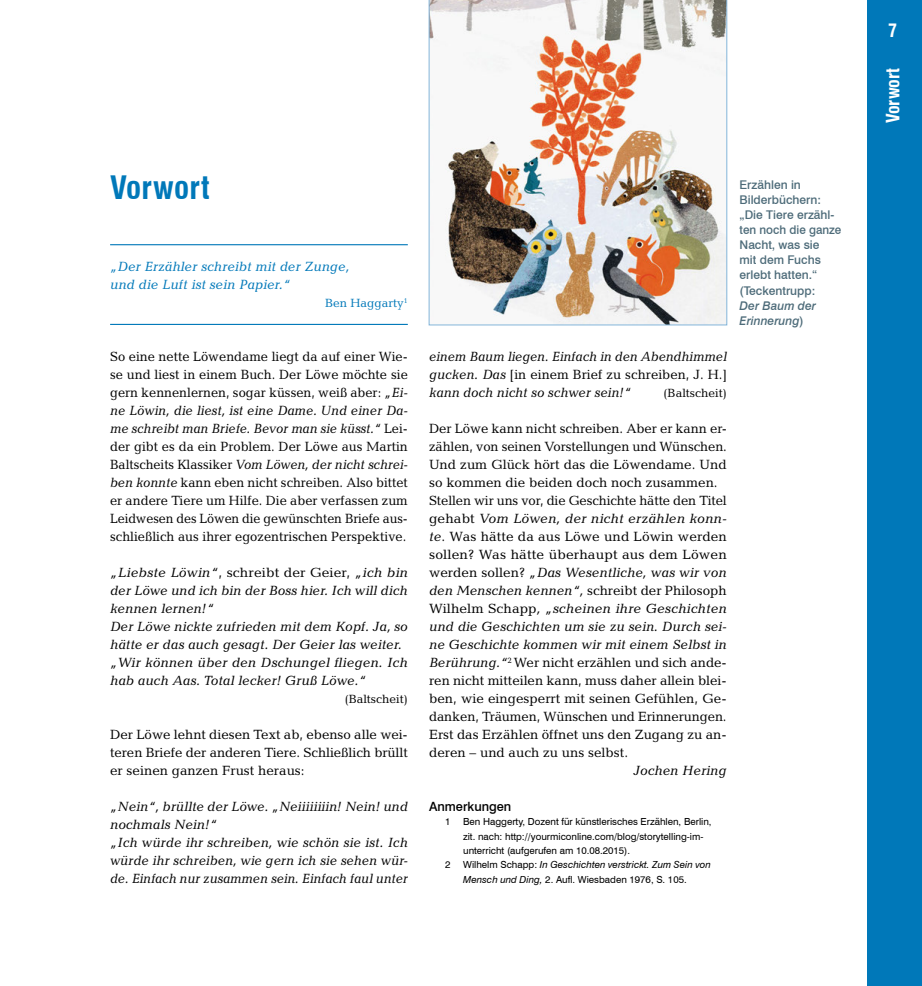
<style>
.page{position:relative;width:922px;height:986px;background:#fff}
.page>*{position:absolute;margin:0;border:0;box-sizing:border-box;transform-origin:0 0}
.t1{font:700 condensed 31.5px "Swiss 721 BT";letter-spacing:.01em;color:#0078b9}
.t2{font:700 condensed 18px "Swiss 721 BT";color:#fff}
.t3{font:13.5px/18px "Candida Std";color:#000}
.t4{font:13.5px/18px "Candida Std";color:#000;text-align:justify;scale:.96 1}
.t5{font:italic 13.5px/18px "Candida Std";color:#000}
.t6{font:italic 13.5px/18px "Candida Std";color:#000;text-align:justify;scale:.96 1}
.t7{font:italic 13.5px/18px "Candida Std";color:#0078b9}
.t8{font:500 12.75px "Swiss 721 BT";color:#000}
.t9{font:500 12px/15px "Swiss 721 BT";color:#4d6b79}
.t10{font:12px "Candida Std";color:#000}
.t11{font:italic 500 12px/15px "Swiss 721 BT";color:#4d6b79}
.t12{font:12px "Candida Std";color:#0078b9}
.t13{font:9.75px/14.2px "Swiss 721 BT";color:#000}
.t14{font:italic 9.75px/14.2px "Swiss 721 BT";color:#000}
.s1{font-style:italic}
.s2{font-style:normal}
</style>
<div class="page">
<div style="left:867px;top:0;width:55px;height:986px;background:#0078b9"></div>
<hr style="left:110px;top:244px;width:298px;height:1px;background:#0078b9">
<hr style="left:110px;top:324px;width:298px;height:1px;background:#0078b9">
<img style="left:429px;top:0;width:298px;height:325px">
<h1 class="t1" style="left:110px;top:168px;width:101px">Vorwort</h1>
<p class="t7" style="left:110px;top:257px;width:241px">„Der Erzähler schreibt mit der Zunge, und die Luft ist sein Papier.“</p>
<p class="t12" style="left:325px;top:296px;width:84px">Ben Haggarty<sup>1</sup></p>
<p class="t4" style="left:110px;top:347px;width:312px">So eine nette Löwendame liegt da auf einer Wie&shy;se und liest in einem Buch. Der Löwe möchte sie gern kennenlernen, sogar küssen, weiß aber: <span class="s1">„Ei&shy;ne Löwin, die liest, ist eine Dame. Und einer Da&shy;me schreibt man Briefe. Bevor man sie küsst.“</span> Lei&shy;der gibt es da ein Problem. Der Löwe aus Martin Baltscheits Klassiker <span class="s1">Vom Löwen, der nicht schrei&shy;ben konnte</span> kann eben nicht schreiben. Also bittet er andere Tiere um Hilfe. Die aber verfassen zum Leidwesen des Löwen die gewünschten Briefe aus&shy;schließlich aus ihrer egozentrischen Perspektive.</p>
<p class="t5" style="left:110px;top:563px;width:299px">„Liebste Löwin“<span class="s2">, schreibt der Geier,</span> „ich bin der Löwe und ich bin der Boss hier. Ich will dich kennen lernen!“<br>Der Löwe nickte zufrieden mit dem Kopf. Ja, so hätte er das auch gesagt. Der Geier las weiter. „Wir können über den Dschungel fliegen. Ich hab auch Aas. Total lecker! Gruß Löwe.“</p>
<p class="t10" style="left:345px;top:692px;width:65px">(Baltscheit)</p>
<p class="t3" style="left:110px;top:725px;width:299px;text-align:justify">Der Löwe lehnt diesen Text ab, ebenso alle wei&shy;teren Briefe der anderen Tiere. Schließlich brüllt er seinen ganzen Frust heraus:</p>
<p class="t5" style="left:110px;top:797px;width:299px">„Nein“, brüllte der Löwe. „Neiiiiiiiin! Nein! und nochmals Nein!“<br>„Ich würde ihr schreiben, wie schön sie ist. Ich würde ihr schreiben, wie gern ich sie sehen wür&shy;de. Einfach nur zusammen sein. Einfach faul unter</p>
<p class="t8" style="left:429px;top:799px;width:84px">Anmerkungen</p>
<p class="t6" style="left:429px;top:347px;width:312px">einem Baum liegen. Einfach in den Abendhimmel gucken. Das <span class="s2">[in einem Brief zu schreiben, J. H.] </span>kann doch nicht so schwer sein!“</p>
<p class="t10" style="left:663px;top:386px;width:65px">(Baltscheit)</p>
<p class="t3" style="left:429px;top:419px;width:299px">Der Löwe kann nicht schreiben. Aber er kann er&shy;zählen, von seinen Vorstellungen und Wünschen.<br>Und zum Glück hört das die Löwendame. Und so kommen die beiden doch noch zusammen.<br>Stellen wir uns vor, die Geschichte hätte den Titel gehabt <span class="s1">Vom Löwen, der nicht erzählen konn&shy;te</span>. Was hätte da aus Löwe und Löwin werden sollen? Was hätte überhaupt aus dem Löwen werden sollen? <span class="s1">„Das Wesentliche, was wir von den Menschen kennen“,</span> schreibt der Philosoph Wilhelm Schapp<span class="s1">, „scheinen ihre Geschichten und die Geschichten um sie zu sein. Durch sei&shy;ne Geschichte kommen wir mit einem Selbst in Berührung.“</span><sup>2</sup> Wer nicht erzählen und sich ande&shy;ren nicht mitteilen kann, muss daher allein blei&shy;ben, wie eingesperrt mit seinen Gefühlen, Ge&shy;danken, Träumen, Wünschen und Erinnerungen.<br>Erst das Erzählen öffnet uns den Zugang zu an&shy;deren – und auch zu uns selbst.</p>
<p class="t5" style="left:633px;top:761px;width:95px">Jochen Hering</p>
<p class="t13" style="left:445px;top:814px;width:7px">1</p>
<p class="t13" style="left:463px;top:814px;width:250px">Ben Haggerty, Dozent für künstlerisches Erzählen, Berlin, zit. nach: http://yourmiconline.com/blog/storytelling-im&shy;unterricht (aufgerufen am 10.08.2015).</p>
<p class="t13" style="left:445px;top:857px;width:7px">2</p>
<p class="t14" style="left:463px;top:857px;width:249px"><span class="s2">Wilhelm Schapp:</span> In Geschichten verstrickt. Zum Sein von<br>Mensch und Ding, <span class="s2">2. Aufl. Wiesbaden 1976, S. 105.</span></p>
<p class="t9" style="left:739px;top:178px;width:103px">Erzählen in<br>Bilderbüchern: „Die Tiere erzähl&shy;ten noch die ganze<br>Nacht, was sie<br>mit dem Fuchs erlebt hatten.“ (Teckentrupp:</p>
<p class="t11" style="left:739px;top:298px;width:78px">Der Baum der<br>Erinnerung<span class="s2">)</span></p>
<h2 class="t2" style="left:888px;top:19px;width:10px">7</h2>
<h2 class="t2" style="left:882px;top:123px;width:57px;rotate:-90deg">Vorwort</h2>
</div>
